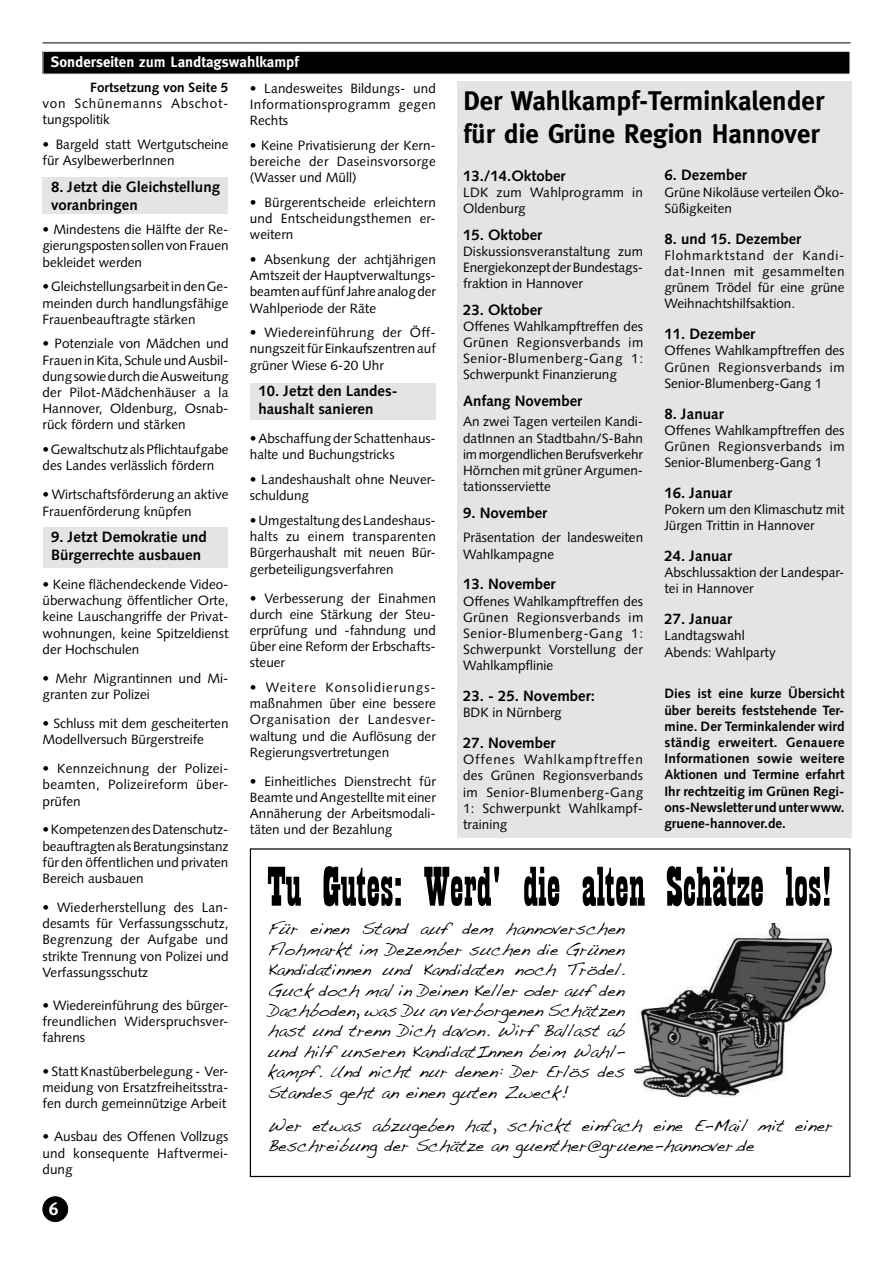
<style>
.page{position:relative;width:893px;height:1263px;background:#fff}
.page>*{position:absolute;margin:0;border:0;box-sizing:border-box;transform-origin:0 0}
.t1{font:58.35px "Playbill";color:#000}
.t2{font:700 27px/32.4px "Meta";color:#000}
.t3{font:17.1px/20.4px "Handwriting Dakota";color:#000;text-align:justify}
.t4{font:700 15px/18px "Syntax";color:#000}
.t5{font:700 15px "Meta";color:#fff}
.t6{font:13.5px/16.2px "Syntax";color:#000;text-align:justify}
.t7{font:700 13.5px/16.2px "Syntax";color:#000;text-align:justify}
.t8{font:13.5px/16.2px "Syntax";letter-spacing:.055em;color:#000}
.t9{font:13.5px/16.2px "Syntax";letter-spacing:.02em;color:#000}
</style>
<div class="page">
<hr style="left:43px;top:43px;width:807px;height:1px;background:#000">
<div style="left:43px;top:1197px;width:25px;height:24px;background:#000;border-radius:50%"></div>
<div style="left:43px;top:1196px;width:25px;height:26px;border:1px solid #000;border-radius:50%"></div>
<div style="left:250px;top:383px;width:185px;height:36px;background:#e3e4e4"></div>
<div style="left:43px;top:527px;width:185px;height:40px;background:#e3e4e4"></div>
<div style="left:43px;top:178px;width:185px;height:36px;background:#e3e4e4"></div>
<div style="left:43px;top:51px;width:807px;height:23px;background:#000"></div>
<div style="left:43px;top:51px;width:807px;height:23px;border:1px solid #e3e4e4"></div>
<img style="left:635px;top:923px;width:196px;height:173px">
<div style="left:457px;top:82px;width:394px;height:756px;background:#e3e4e4"></div>
<p class="t5" style="left:51px;top:53px;width:249px">Sonderseiten zum Landtagswahlkampf</p>
<p class="t7" style="left:90px;top:79px;width:140px">Fortsetzung von Seite 5</p>
<p class="t8" style="left:43px;top:95px;width:187px">von Schünemanns Abschot&shy;tungspolitik</p>
<p class="t6" style="left:43px;top:136px;width:187px">• Bargeld statt Wertgutscheine für AsylbewerberInnen</p>
<p class="t4" style="left:51px;top:177px;width:170px">8. Jetzt die Gleichstellung voranbringen</p>
<p class="t6" style="left:43px;top:222px;width:187px">• Mindestens die Hälfte der Re&shy;gierungsposten sollen von Frauen bekleidet werden</p>
<p class="t6" style="left:43px;top:279px;width:187px">• Gleichstellungsarbeit in den Ge&shy;meinden durch handlungsfähige Frauenbeauftragte stärken</p>
<p class="t6" style="left:43px;top:336px;width:188px">• Potenziale von Mädchen und Frauen in Kita, Schule und Ausbil&shy;dung sowie durch die Ausweitung der Pilot-Mädchenhäuser a la Hannover, Oldenburg, Osnab&shy;rück fördern und stärken</p>
<p class="t6" style="left:43px;top:441px;width:188px">• Gewaltschutz als Pflichtaufgabe des Landes verlässlich fördern</p>
<p class="t6" style="left:43px;top:487px;width:187px">• Wirtschaftsförderung an aktive<br>Frauenförderung knüpfen</p>
<p class="t4" style="left:51px;top:528px;width:157px">9. Jetzt Demokratie und<br>Bürgerrechte ausbauen</p>
<p class="t6" style="left:43px;top:576px;width:187px">• Keine flächendeckende Video&shy;überwachung öffentlicher Orte, keine Lauschangriffe der Privat&shy;wohnungen, keine Spitzeldienst der Hochschulen</p>
<p class="t6" style="left:43px;top:670px;width:188px">• Mehr Migrantinnen und Mi&shy;granten zur Polizei</p>
<p class="t6" style="left:43px;top:715px;width:187px">• Schluss mit dem gescheiterten<br>Modellversuch Bürgerstreife</p>
<p class="t6" style="left:43px;top:760px;width:187px">• Kennzeichnung der Polizei&shy;beamten, Polizeireform über&shy;prüfen</p>
<p class="t6" style="left:43px;top:822px;width:187px">• Kompetenzen des Datenschutz&shy;beauftragten als Beratungsinstanz für den öffentlichen und privaten Bereich ausbauen</p>
<p class="t6" style="left:43px;top:899px;width:187px">• Wiederherstellung des Lan&shy;desamts für Verfassungsschutz, Begrenzung der Aufgabe und strikte Trennung von Polizei und Verfassungsschutz</p>
<p class="t6" style="left:43px;top:997px;width:187px">• Wiedereinführung des bürger&shy;freundlichen Widerspruchsver&shy;fahrens</p>
<p class="t6" style="left:43px;top:1063px;width:187px">• Statt Knastüberbelegung - Ver&shy;meidung von Ersatzfreiheitsstra&shy;fen durch gemeinnützige Arbeit</p>
<p class="t6" style="left:43px;top:1128px;width:188px">• Ausbau des Offenen Vollzugs und konsequente Haftvermei&shy;dung</p>
<p class="t6" style="left:250px;top:80px;width:188px">• Landesweites Bildungs- und Informationsprogramm gegen Rechts</p>
<p class="t6" style="left:250px;top:137px;width:188px">• Keine Privatisierung der Kern&shy;bereiche der Daseinsvorsorge (Wasser und Müll)</p>
<p class="t6" style="left:250px;top:194px;width:188px">• Bürgerentscheide erleichtern und Entscheidungsthemen er&shy;weitern</p>
<p class="t6" style="left:250px;top:251px;width:188px">• Absenkung der achtjährigen Amtszeit der Hauptverwaltungs&shy;beamten auf fünf Jahre analog der Wahlperiode der Räte</p>
<p class="t6" style="left:250px;top:324px;width:188px">• Wiedereinführung der Öff&shy;nungszeit für Einkaufszentren auf grüner Wiese 6-20 Uhr</p>
<p class="t4" style="left:258px;top:382px;width:141px">10. Jetzt den Landes&shy;haushalt sanieren</p>
<p class="t6" style="left:250px;top:430px;width:187px">• Abschaffung der Schattenhaus&shy;halte und Buchungstricks</p>
<p class="t6" style="left:250px;top:471px;width:187px">• Landeshaushalt ohne Neuver&shy;schuldung</p>
<p class="t6" style="left:250px;top:512px;width:188px">• Umgestaltung des Landeshaus&shy;halts zu einem transparenten Bürgerhaushalt mit neuen Bür&shy;gerbeteiligungsverfahren</p>
<p class="t6" style="left:250px;top:590px;width:188px">• Verbesserung der Einahmen durch eine Stärkung der Steu&shy;erprüfung und -fahndung und über eine Reform der Erbschafts&shy;steuer</p>
<p class="t6" style="left:250px;top:679px;width:188px">• Weitere Konsolidierungs&shy;maßnahmen über eine bessere Organisation der Landesver&shy;waltung und die Auflösung der Regierungsvertretungen</p>
<p class="t6" style="left:250px;top:773px;width:188px">• Einheitliches Dienstrecht für Beamte und Angestellte mit einer Annäherung der Arbeitsmodali&shy;täten und der Bezahlung</p>
<h2 class="t2" style="left:463px;top:85px;width:362px">Der Wahlkampf-Terminkalender für die Grüne Region Hannover</h2>
<p class="t4" style="left:664px;top:166px;width:84px">6. Dezember</p>
<p class="t6" style="left:664px;top:184px;width:182px">Grüne Nikoläuse verteilen Öko-<br>Süßigkeiten</p>
<p class="t4" style="left:664px;top:229px;width:138px">8. und 15. Dezember</p>
<p class="t6" style="left:664px;top:247px;width:182px">Flohmarktstand der Kandi&shy;dat-Innen mit gesammelten grünem Trödel für eine grüne Weihnachtshilfsaktion.</p>
<p class="t4" style="left:664px;top:325px;width:92px">11. Dezember</p>
<p class="t6" style="left:664px;top:343px;width:182px">Offenes Wahlkampftreffen des Grünen Regionsverbands im Senior-Blumenberg-Gang 1</p>
<p class="t4" style="left:664px;top:404px;width:61px">8. Januar</p>
<p class="t6" style="left:664px;top:422px;width:182px">Offenes Wahlkampftreffen des Grünen Regionsverbands im Senior-Blumenberg-Gang 1</p>
<p class="t4" style="left:664px;top:484px;width:69px">16. Januar</p>
<p class="t6" style="left:664px;top:501px;width:182px">Pokern um den Klimaschutz mit<br>Jürgen Trittin in Hannover</p>
<p class="t4" style="left:664px;top:547px;width:69px">24. Januar</p>
<p class="t6" style="left:664px;top:564px;width:182px">Abschlussaktion der Landespar&shy;tei in Hannover</p>
<p class="t4" style="left:664px;top:610px;width:69px">27. Januar</p>
<p class="t6" style="left:664px;top:628px;width:113px">Landtagswahl<br>Abends: Wahlparty</p>
<p class="t7" style="left:664px;top:686px;width:182px">Dies ist eine kurze Übersicht über bereits feststehende Ter&shy;mine. Der Terminkalender wird ständig erweitert. Genauere Informationen sowie weitere Aktionen und Termine erfahrt Ihr rechtzeitig im Grünen Regi&shy;ons-Newsletter und unter www. gruene-hannover.de.</p>
<p class="t4" style="left:463px;top:167px;width:104px">13./14.Oktober</p>
<p class="t9" style="left:463px;top:184px;width:181px">LDK zum Wahlprogramm in<br>Oldenburg</p>
<p class="t4" style="left:463px;top:225px;width:81px">15. Oktober</p>
<p class="t6" style="left:463px;top:243px;width:182px">Diskussionsveranstaltung zum Energiekonzept der Bundestags&shy;fraktion in Hannover</p>
<p class="t4" style="left:463px;top:300px;width:81px">23. Oktober</p>
<p class="t6" style="left:463px;top:318px;width:182px">Offenes Wahlkampftreffen des Grünen Regionsverbands im Senior-Blumenberg-Gang 1:<br>Schwerpunkt Finanzierung</p>
<p class="t4" style="left:463px;top:392px;width:121px">Anfang November</p>
<p class="t6" style="left:463px;top:414px;width:182px">An zwei Tagen verteilen Kandi&shy;datInnen an Stadtbahn/S-Bahn im morgendlichen Berufsverkehr Hörnchen mit grüner Argumen&shy;tationsserviette</p>
<p class="t4" style="left:463px;top:504px;width:86px">9. November</p>
<p class="t6" style="left:463px;top:530px;width:182px">Präsentation der landesweiten<br>Wahlkampagne</p>
<p class="t4" style="left:463px;top:575px;width:94px">13. November</p>
<p class="t6" style="left:463px;top:593px;width:182px">Offenes Wahlkampftreffen des Grünen Regionsverbands im Senior-Blumenberg-Gang 1:<br>Schwerpunkt Vorstellung der Wahlkampflinie</p>
<p class="t4" style="left:463px;top:687px;width:133px">23. - 25. November:</p>
<p class="t6" style="left:463px;top:704px;width:100px">BDK in Nürnberg</p>
<p class="t4" style="left:463px;top:734px;width:94px">27. November</p>
<p class="t6" style="left:463px;top:751px;width:182px">Offenes Wahlkampftreffen des Grünen Regionsverbands im Senior-Blumenberg-Gang 1: Schwerpunkt Wahlkampf&shy;training</p>
<h1 class="t1" style="left:267px;top:857px;width:566px">Tu Gutes: Werd' die alten Schätze los!</h1>
<p class="t3" style="left:268px;top:918px;width:358px">Für einen Stand auf dem hannoverschen Flohmarkt im Dezember suchen die Grünen Kandidatinnen und Kandidaten noch Trödel.<br>Guck doch mal in Deinen Keller oder auf den Dachboden, was Du an verborgenen Schätzen hast und trenn Dich davon. Wirf Ballast ab und hilf unseren KandidatInnen beim Wahl&shy;kampf. Und nicht nur denen: Der Erlös des Standes geht an einen guten Zweck!</p>
<p class="t3" style="left:268px;top:1115px;width:566px">Wer etwas abzugeben hat, schickt einfach eine E-Mail mit einer<br>Beschreibung der Schätze an guenther@gruene-hannover.de</p>
</div>
